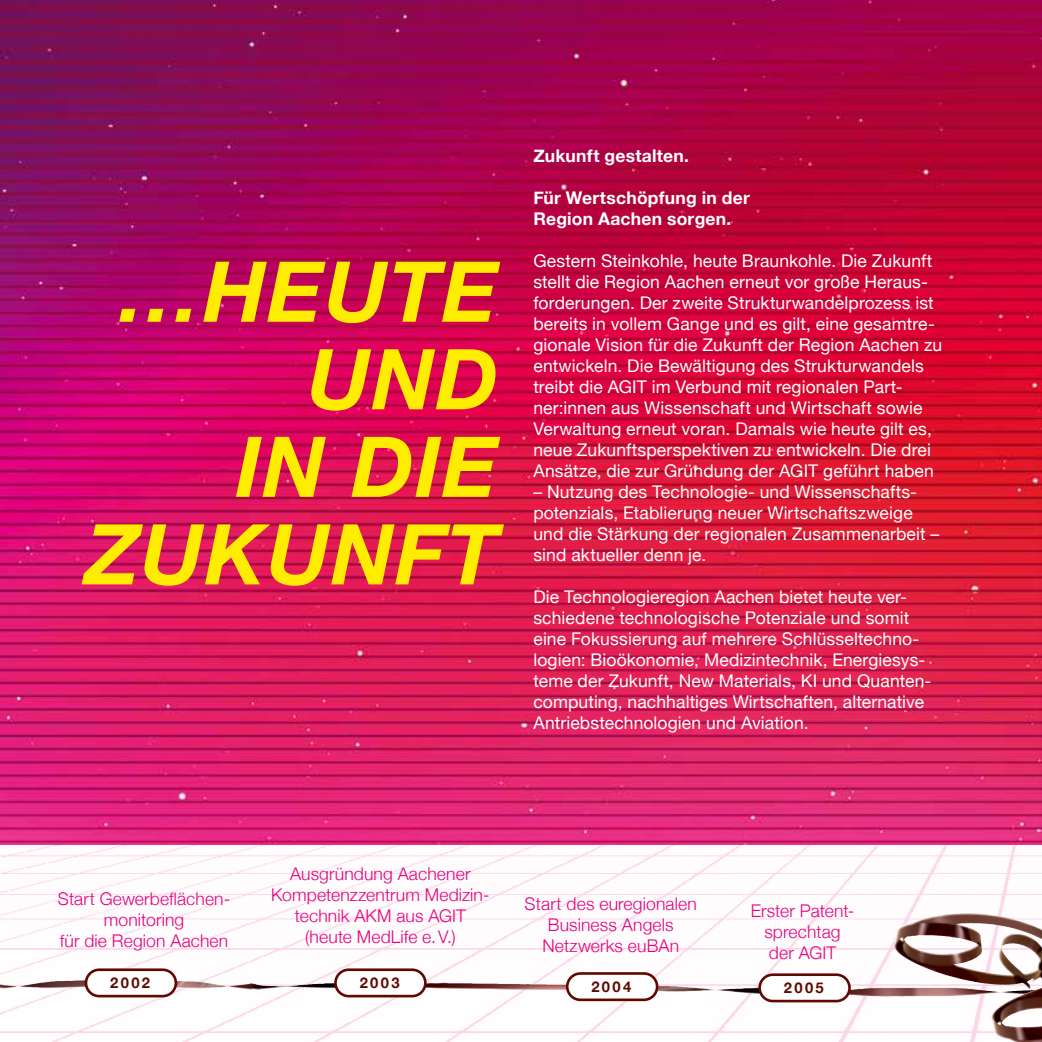
<style>
.page{position:relative;width:1042px;height:1042px;background:#fff}
.page>*{position:absolute;margin:0;border:0;box-sizing:border-box;transform-origin:0 0}
.t1{font:italic 700 84px/87.5px "Helvetica Neue";letter-spacing:.02em;color:#ffed00;text-align:right}
.t2{font:17.5px/21px "Helvetica Neue";letter-spacing:.005em;color:#fff}
.t3{font:300 17.5px/21px "Helvetica Neue";letter-spacing:.01em;color:#e5007c;text-align:center}
.t4{font:700 17.5px/21px "Helvetica Neue";letter-spacing:.015em;color:#fff}
.t5{font:700 14.7px "Helvetica Neue";letter-spacing:.16em;color:#600900}
</style>
<div class="page">
<img style="left:0;top:844px;width:1042px;height:198px">
<img style="left:19px;top:979px;width:741px;height:17px">
<img style="left:0;top:0;width:1042px;height:844px">
<div style="left:86px;top:970px;width:90px;height:26px;background:#fff;border-radius:13px"></div>
<div style="left:85px;top:968px;width:92px;height:29px;border:3px solid #600900;border-radius:13px"></div>
<img style="left:921px;top:913px;width:44px;height:6px">
<img style="left:999px;top:989px;width:39px;height:18px">
<div style="left:759px;top:974px;width:90px;height:27px;background:#fff;border-radius:13px"></div>
<div style="left:758px;top:973px;width:93px;height:29px;border:3px solid #600900;border-radius:13px"></div>
<div style="left:335px;top:970px;width:90px;height:26px;background:#fff;border-radius:13px"></div>
<div style="left:334px;top:968px;width:93px;height:29px;border:3px solid #600900;border-radius:13px"></div>
<div style="left:567px;top:973px;width:90px;height:27px;background:#fff;border-radius:13px"></div>
<div style="left:566px;top:972px;width:92px;height:29px;border:3px solid #600900;border-radius:13px"></div>
<h1 class="t1" style="left:85px;top:250px;width:415px">…HEUTE<br>UND<br>IN DIE<br>ZUKUNFT</h1>
<p class="t4" style="left:533px;top:145px;width:157px">Zukunft gestalten.</p>
<p class="t4" style="left:533px;top:187px;width:218px">Für Wertschöpfung in der<br>Region Aachen sorgen.</p>
<p class="t2" style="left:533px;top:251px;width:410px">Gestern Steinkohle, heute Braunkohle. Die Zukunft stellt die Region Aachen erneut vor große Heraus&shy;forderungen. Der zweite Strukturwandelprozess ist bereits in vollem Gange und es gilt, eine gesamtre&shy;gionale Vision für die Zukunft der Region Aachen zu entwickeln. Die Bewältigung des Strukturwandels treibt die AGIT im Verbund mit regionalen Part&shy;ner:innen aus Wissenschaft und Wirtschaft sowie Verwaltung erneut voran. Damals wie heute gilt es, neue Zukunftsperspektiven zu entwickeln. Die drei Ansätze, die zur Gründung der AGIT geführt haben</p>
<p class="t2" style="left:533px;top:482px;width:407px">– Nutzung des Technologie- und Wissenschafts&shy;potenzials, Etablierung neuer Wirtschaftszweige und die Stärkung der regionalen Zusammenarbeit – sind aktueller denn je.</p>
<p class="t2" style="left:533px;top:587px;width:399px">Die Technologieregion Aachen bietet heute ver&shy;schiedene technologische Potenziale und somit eine Fokussierung auf mehrere Schlüsseltechno&shy;logien: Bioökonomie, Medizintechnik, Energiesys&shy;teme der Zukunft, New Materials, KI und Quanten&shy;computing, nachhaltiges Wirtschaften, alternative Antriebstechnologien und Aviation.</p>
<p class="t3" style="left:58px;top:887px;width:174px">Start Gewerbeflächen&shy;monitoring<br>für die Region Aachen</p>
<p class="t3" style="left:271px;top:862px;width:220px">Ausgründung Aachener<br>Kompetenzzentrum Medizin&shy;technik AKM aus AGIT (heute MedLife e.V.)</p>
<p class="t3" style="left:525px;top:892px;width:174px">Start des euregionalen<br>Business Angels<br>Netzwerks euBAn</p>
<p class="t3" style="left:751px;top:898px;width:105px">Erster Patent&shy;sprechtag der AGIT</p>
<p class="t5" style="left:110px;top:971px;width:41px">2002</p>
<p class="t5" style="left:784px;top:976px;width:41px">2005</p>
<p class="t5" style="left:360px;top:971px;width:41px">2003</p>
<p class="t5" style="left:591px;top:975px;width:41px">2004</p>
</div>
